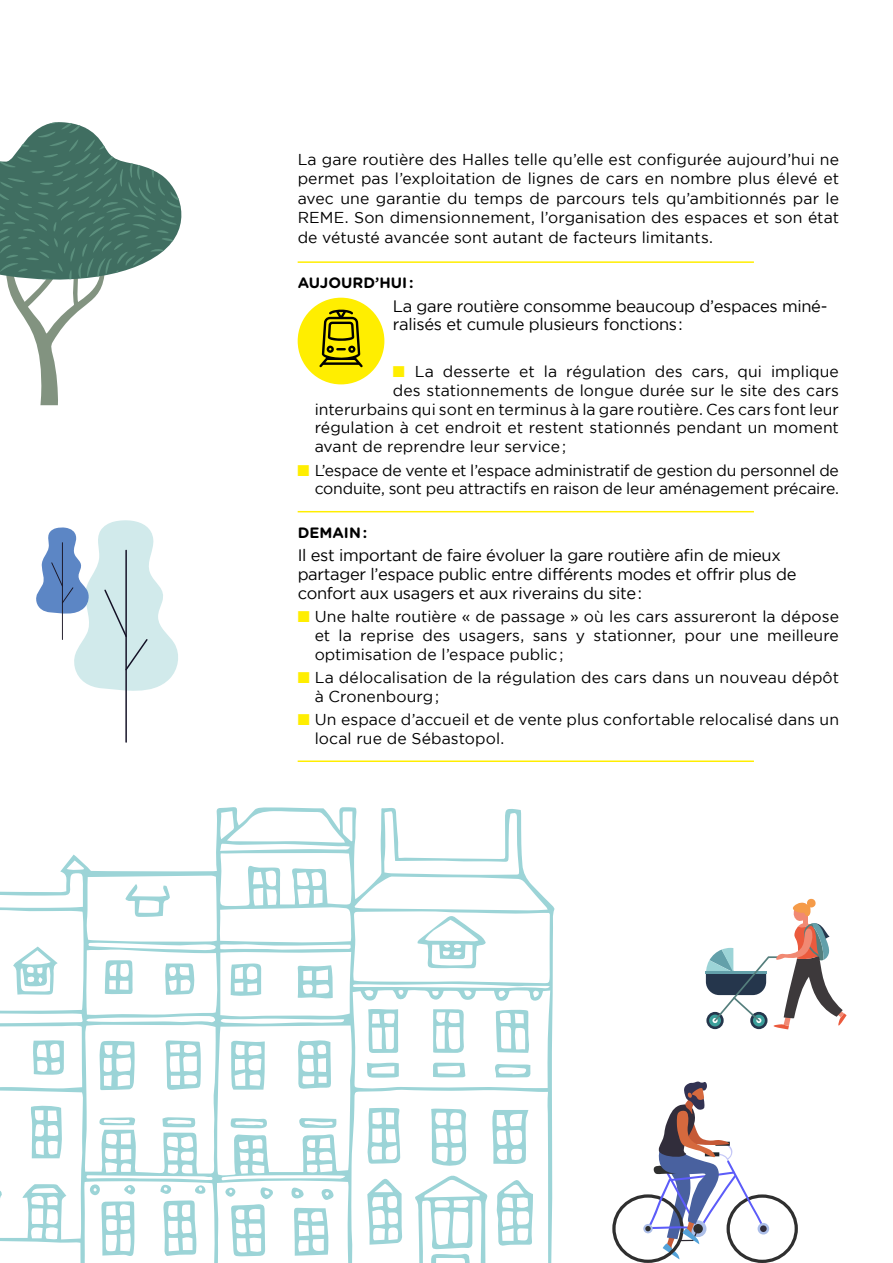
<style>
.page{position:relative;width:893px;height:1263px;background:#fff}
.page>*{position:absolute;margin:0;border:0;box-sizing:border-box;transform-origin:0 0}
.t1{font:16.5px/18.9px "Gotham";letter-spacing:-.02em;color:#000}
.t2{font:15.75px/19.5px "Gotham";letter-spacing:.005em;color:#000;text-align:justify}
.t3{font:15.75px/18.9px "Gotham";letter-spacing:-.015em;color:#000;text-align:right}
.t4{font:700 15px "Gotham Rounded";color:#000}
.s1{color:#fe0}
</style>
<div class="page">
<hr style="left:298px;top:261px;width:456px;height:2px;background:#fe0">
<hr style="left:298px;top:511px;width:456px;height:1px;background:#fe0">
<hr style="left:298px;top:760px;width:456px;height:2px;background:#fe0">
<svg style="left:612px;top:1081px;width:186px;height:182px"></svg>
<svg style="left:0;top:807px;width:555px;height:456px"></svg>
<svg style="left:497px;top:1179px;width:36px;height:67px"></svg>
<svg style="left:367px;top:1178px;width:35px;height:67px"></svg>
<svg style="left:492px;top:1110px;width:36px;height:54px"></svg>
<svg style="left:431px;top:1108px;width:36px;height:59px"></svg>
<svg style="left:367px;top:1108px;width:33px;height:56px"></svg>
<svg style="left:30px;top:1105px;width:34px;height:53px"></svg>
<svg style="left:13px;top:946px;width:45px;height:49px"></svg>
<svg style="left:298px;top:1038px;width:33px;height:51px"></svg>
<svg style="left:231px;top:1040px;width:34px;height:49px"></svg>
<svg style="left:299px;top:1118px;width:38px;height:10px"></svg>
<svg style="left:230px;top:1117px;width:37px;height:11px"></svg>
<svg style="left:496px;top:1009px;width:33px;height:44px"></svg>
<svg style="left:368px;top:1008px;width:30px;height:45px"></svg>
<svg style="left:433px;top:1009px;width:31px;height:44px"></svg>
<svg style="left:494px;top:1064px;width:37px;height:13px"></svg>
<svg style="left:433px;top:1063px;width:32px;height:15px"></svg>
<svg style="left:367px;top:1061px;width:32px;height:17px"></svg>
<svg style="left:100px;top:1041px;width:35px;height:49px"></svg>
<svg style="left:165px;top:1040px;width:36px;height:50px"></svg>
<svg style="left:99px;top:1117px;width:37px;height:8px"></svg>
<svg style="left:162px;top:1117px;width:33px;height:10px"></svg>
<svg style="left:417px;top:915px;width:69px;height:53px"></svg>
<svg style="left:32px;top:1040px;width:32px;height:35px"></svg>
<svg style="left:294px;top:1208px;width:35px;height:48px"></svg>
<svg style="left:291px;top:1187px;width:13px;height:11px"></svg>
<svg style="left:321px;top:1189px;width:13px;height:11px"></svg>
<svg style="left:225px;top:1187px;width:49px;height:69px"></svg>
<svg style="left:163px;top:1200px;width:33px;height:56px"></svg>
<svg style="left:101px;top:1201px;width:33px;height:55px"></svg>
<svg style="left:160px;top:1184px;width:12px;height:10px"></svg>
<svg style="left:90px;top:1184px;width:10px;height:11px"></svg>
<svg style="left:124px;top:1185px;width:11px;height:9px"></svg>
<svg style="left:195px;top:1185px;width:10px;height:9px"></svg>
<svg style="left:125px;top:884px;width:45px;height:33px"></svg>
<svg style="left:105px;top:960px;width:29px;height:35px"></svg>
<svg style="left:164px;top:963px;width:31px;height:32px"></svg>
<svg style="left:297px;top:965px;width:36px;height:34px"></svg>
<svg style="left:231px;top:963px;width:30px;height:33px"></svg>
<hr style="left:125px;top:550px;width:2px;height:193px;background:#141126">
<svg style="left:36px;top:520px;width:142px;height:176px"></svg>
<hr style="left:705px;top:971px;width:62px;height:3px;background:#63a0aa">
<svg style="left:706px;top:898px;width:141px;height:131px"></svg>
<svg style="left:0;top:122px;width:182px;height:283px"></svg>
<div style="left:298px;top:298px;width:86px;height:86px;background:#fe0;border-radius:50%"></div>
<svg style="left:319px;top:310px;width:44px;height:57px"></svg>
<p class="t2" style="left:298px;top:149px;width:543px">La gare routière des Halles telle qu’elle est configurée aujourd’hui ne permet pas l’exploitation de lignes de cars en nombre plus élevé et avec une garantie du temps de parcours tels qu’ambitionnés par le REME. Son dimensionnement, l’organisation des espaces et son état de vétusté avancée sont autant de facteurs limitants.</p>
<p class="t4" style="left:298px;top:274px;width:117px">AUJOURD’HUI :</p>
<p class="t1" style="left:393px;top:296px;width:436px">La gare routière consomme beaucoup d’espaces miné&shy;ralisés et cumule plusieurs fonctions :</p>
<p class="t2" style="left:393px;top:361px;width:447px"><span class="s1">■</span> La desserte et la régulation des cars, qui implique</p>
<p class="t2" style="left:393px;top:380px;width:448px">des stationnements de longue durée sur le site des cars</p>
<p class="t2" style="left:315px;top:399px;width:526px">interurbains qui sont en terminus à la gare routière. Ces cars font leur</p>
<p class="t2" style="left:315px;top:418px;width:526px">régulation à cet endroit et restent stationnés pendant un moment</p>
<p class="t2" style="left:315px;top:437px;width:253px">avant de reprendre leur service ;</p>
<p class="t3" style="left:298px;top:460px;width:543px"><span class="s1">■</span> L’espace de vente et l’espace administratif de gestion du personnel de conduite, sont peu attractifs en raison de leur aménagement précaire.</p>
<p class="t4" style="left:298px;top:524px;width:71px">DEMAIN :</p>
<p class="t1" style="left:298px;top:546px;width:500px">Il est important de faire évoluer la gare routière afin de mieux partager l’espace public entre différents modes et offrir plus de confort aux usagers et aux riverains du site :</p>
<p class="t2" style="left:315px;top:607px;width:526px;line-height:18.9px;text-indent:-17px"><span class="s1">■</span> Une halte routière « de passage » où les cars assureront la dépose et la reprise des usagers, sans y stationner, pour une meilleure optimisation de l’espace public ;</p>
<p class="t2" style="left:315px;top:668px;width:526px;line-height:18.9px;text-indent:-17px"><span class="s1">■</span> La délocalisation de la régulation des cars dans un nouveau dépôt à Cronenbourg ;</p>
<p class="t2" style="left:315px;top:710px;width:526px;line-height:18.9px;text-indent:-17px"><span class="s1">■</span> Un espace d’accueil et de vente plus confortable relocalisé dans un local rue de Sébastopol.</p>
</div>
